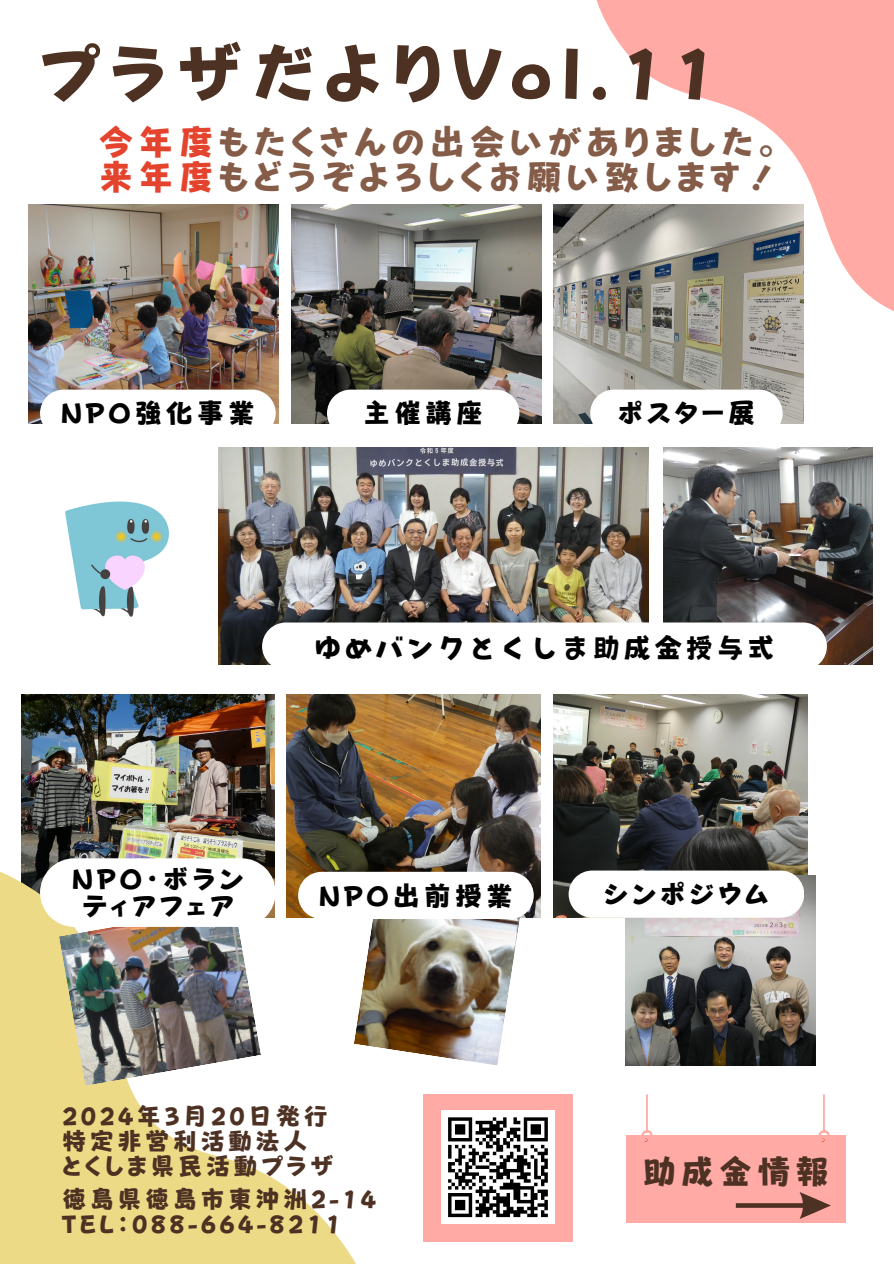
<style>
.page{position:relative;width:894px;height:1264px;background:#fff}
.page>*{position:absolute;margin:0;border:0;box-sizing:border-box;transform-origin:0 0}
.t1{font:69.9px "TEST Pop Happiness EB";letter-spacing:.11em;color:#4d3123}
.t2{font:36px/34.8px "TEST Pop Happiness EB";letter-spacing:.11em;color:#845c48}
.t3{font:34.35px "TEST Pop Happiness EB";color:#4d3123}
.t4{font:27.9px/27px "TEST Pop Happiness EB";letter-spacing:.11em;color:#000;text-align:center}
.t5{font:27.9px "Otenba Gothic TTF";letter-spacing:.11em;color:#000}
.t6{font:24.9px/24.8px "TEST Pop Happiness EB";letter-spacing:.11em;color:#4d3123}
.s1{color:#e4442e}
</style>
<div class="page">
<img style="left:28px;top:205px;width:250px;height:218px">
<img style="left:291px;top:205px;width:250px;height:218px">
<img style="left:554px;top:205px;width:249px;height:218px">
<img style="left:21px;top:694px;width:253px;height:155px">
<img style="left:287px;top:694px;width:253px;height:223px">
<img style="left:553px;top:694px;width:253px;height:223px">
<div style="left:423px;top:1094px;width:149px;height:147px;background:#ffaaa5"></div>
<div style="left:441px;top:1110px;width:113px;height:113px;background:#fff"></div>
<svg style="left:448px;top:1117px;width:100px;height:101px"></svg>
<svg style="left:590px;top:0;width:303px;height:331px"></svg>
<svg style="left:0;top:849px;width:382px;height:414px;fill:#edda86"></svg>
<img style="left:65px;top:501px;width:104px;height:116px">
<img style="left:625px;top:875px;width:190px;height:190px">
<img style="left:59px;top:926px;width:202px;height:159px">
<img style="left:353px;top:919px;width:167px;height:146px">
<div style="left:830px;top:1135px;width:15px;height:87px;background:#ffaaa5"></div>
<div style="left:625px;top:1135px;width:213px;height:87px;background:#ffaaa5"></div>
<svg style="left:641px;top:1129px;width:11px;height:12px"></svg>
<hr style="left:645px;top:1094px;width:2px;height:39px;background:#ffaaa5">
<svg style="left:818px;top:1129px;width:11px;height:12px"></svg>
<hr style="left:822px;top:1094px;width:2px;height:39px;background:#ffaaa5">
<svg style="left:735px;top:1192px;width:95px;height:26px"></svg>
<svg style="left:40px;top:389px;width:235px;height:35px"></svg>
<svg style="left:327px;top:389px;width:192px;height:35px"></svg>
<svg style="left:590px;top:389px;width:192px;height:35px"></svg>
<img style="left:219px;top:447px;width:429px;height:217px">
<img style="left:663px;top:447px;width:209px;height:218px">
<div style="left:262px;top:622px;width:564px;height:48px;background:#fff;border-radius:24px"></div>
<svg style="left:40px;top:858px;width:235px;height:68px"></svg>
<svg style="left:298px;top:871px;width:235px;height:48px"></svg>
<svg style="left:568px;top:870px;width:236px;height:47px"></svg>
<h3 class="t1" style="left:38px;top:37px;width:680px">プラザだよりVol.11</h3>
<h4 class="t2" style="left:98px;top:124px;width:683px"><span class="s1">今年度</span>もたくさんの出会いがありました。<span class="s1">来年度</span>もどうぞよろしくお願い致します！</h4>
<h4 class="t4" style="left:60px;top:399px;width:196px">NPO強化事業</h4>
<h4 class="t4" style="left:363px;top:399px;width:122px">主催講座</h4>
<p class="t4" style="left:617px;top:399px;width:140px">ポスター展</p>
<h5 class="t5" style="left:313px;top:629px;width:463px">ゆめバンクとくしま助成金授与式</h5>
<p class="t4" style="left:72px;top:864px;width:174px">NPO・ボランティアフェア</p>
<p class="t4" style="left:318px;top:881px;width:196px">NPO出前授業</p>
<h3 class="t4" style="left:603px;top:880px;width:168px">シンポジウム</h3>
<p class="t6" style="left:62px;top:1103px;width:265px">2024年3月 20日発行</p>
<p class="t6" style="left:62px;top:1128px;width:245px">特定非営利活動法人</p>
<p class="t6" style="left:62px;top:1152px;width:273px">とくしま県民活動プラザ</p>
<h2 class="t6" style="left:62px;top:1185px;width:316px">徳島県徳島市東沖洲2-14<br>TEL：088-664-8211</h2>
<h3 class="t3" style="left:642px;top:1153px;width:188px">助成金情報</h3>
</div>
